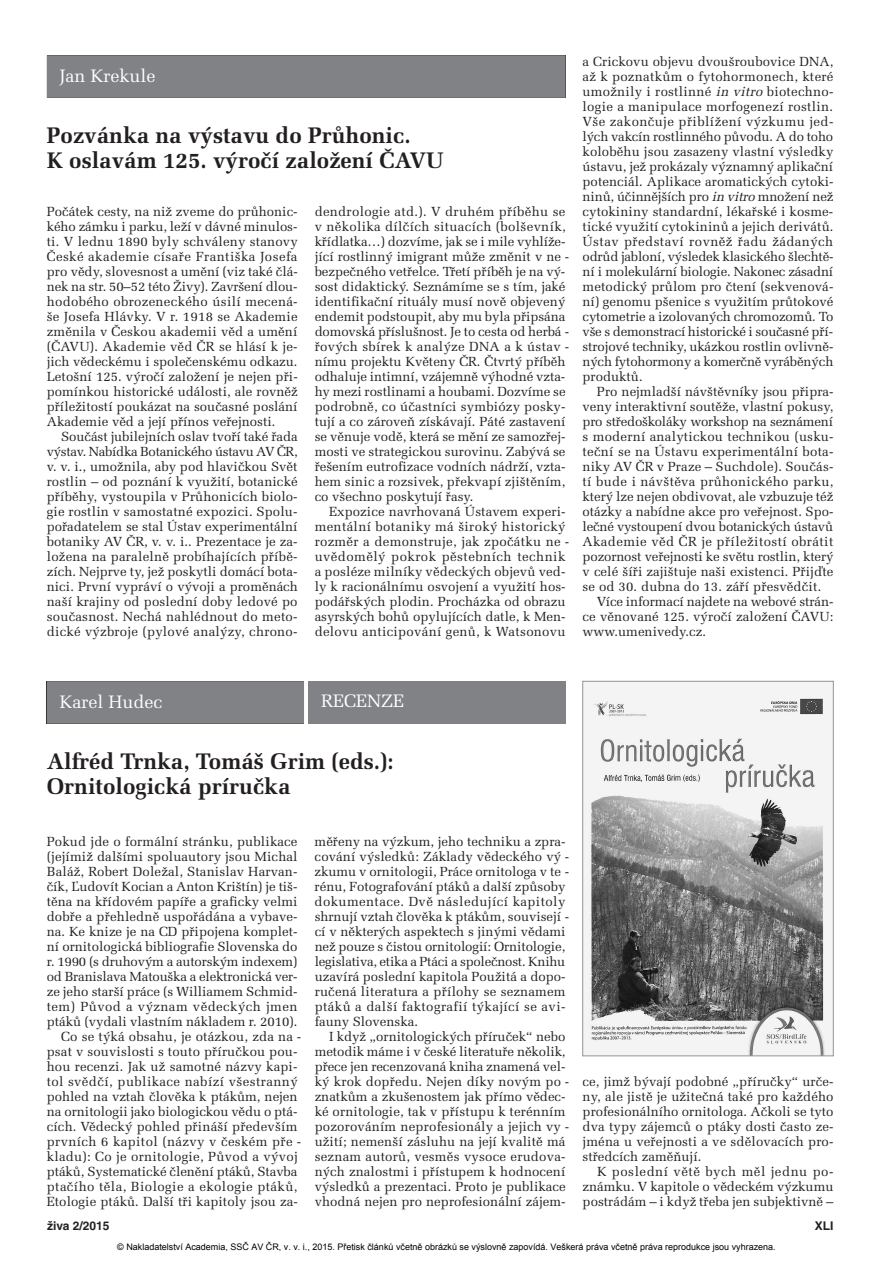
<style>
.page{position:relative;width:893px;height:1263px;background:#fff}
.page>*{position:absolute;margin:0;border:0;box-sizing:border-box;transform-origin:0 0}
.t1{font:700 22.5px/25.5px "Melior CE";color:#231f20}
.t2{font:18px "Melior CE";color:#fff}
.t3{font:13.2px/15px "Melior CE";color:#231f20;text-align:justify}
.t4{font:13.2px "Melior CE";letter-spacing:.02em;color:#231f20}
.t5{font:13.2px "Melior CE";letter-spacing:.03em;color:#231f20}
.t6{font:13.2px "Melior CE";letter-spacing:.025em;color:#231f20}
.t7{font:700 12px "Helvetica CE";color:#231f20}
.t8{font:9px "Arial";color:#000}
.s1{font-style:italic}
</style>
<div class="page">
<div style="left:47px;top:55px;width:519px;height:43px;background:#808285"></div>
<div style="left:47px;top:681px;width:257px;height:43px;background:#808285"></div>
<div style="left:308px;top:681px;width:258px;height:43px;background:#808285"></div>
<img style="left:585px;top:683px;width:246px;height:371px">
<div style="left:583px;top:681px;width:250px;height:375px;border:1px solid #939598"></div>
<h2 class="t2" style="left:60px;top:70px;width:97px">Jan Krekule</h2>
<h1 class="t1" style="left:47px;top:125px;width:398px">Pozvánka na výstavu do Průhonic.<br>K oslavám 125. výročí založení ČAVU</h1>
<p class="t3" style="left:47px;top:206px;width:253px">Počátek cesty, na niž zveme do průhonic&shy;kého zámku i parku, leží v dávné minulos - ti. V lednu 1890 byly schváleny stanovy České akademie císaře Františka Josefa pro vědy, slovesnost a umění (viz také člá&shy;nek na str. 50–52 této Živy). Završení dlou&shy;hodobého obrozeneckého úsilí mecená&shy;še Josefa Hlávky. V r. 1918 se Akademie změnila v Českou akademii věd a umění (ČAVU). Akademie věd ČR se hlásí k je - jich vědeckému i společenskému odkazu.<br>Letošní 125. výročí založení je nejen při&shy;pomínkou historické události, ale rovněž příležitostí poukázat na současné poslání Akademie věd a její přínos veřejnosti.</p>
<p class="t3" style="left:47px;top:431px;width:253px;text-indent:14px">Součást jubilejních oslav tvoří také řada výstav. Nabídka Botanického ústavu AV ČR, v. v. i., umožnila, aby pod hlavičkou Svět rostlin – od poznání k využití, botanické příběhy, vystoupila v Průhonicích biolo&shy;gie rostlin v samostatné expozici. Spolu&shy;pořadatelem se stal Ústav experimentální botaniky AV ČR, v. v. i.. Prezentace je za - ložena na paralelně probíhajících příbě&shy;zích. Nejprve ty, jež poskytli domácí bota&shy;nici. První vypráví o vývoji a proměnách naší krajiny od poslední doby ledové po současnost. Nechá nahlédnout do meto&shy;dické výzbroje (pylové analýzy, chrono -</p>
<p class="t3" style="left:315px;top:205px;width:256px;text-align:left">dendrologie atd.). V druhém příběhu se v několika dílčích situacích (bolševník, křídlatka…) dozvíme, jak se i mile vyhlíže - jící rostlinný imigrant může změnit v ne - bezpečného vetřelce. Třetí příběh je na vý - sost didaktický. Seznámíme se s tím, jaké identifikační rituály musí nově objevený endemit podstoupit, aby mu byla připsána domovská příslušnost. Je to cesta od herbá - řových sbírek k analýze DNA a k ústav - nímu projektu Květeny ČR. Čtvrtý příběh odhaluje intimní, vzájemně výhodné vzta&shy;hy mezi rostlinami a houbami. Dozvíme se podrobně, co účastníci symbiózy posky&shy;tují a co zároveň získávají. Páté zastavení se věnuje vodě, která se mění ze samozřej - mosti ve strategickou surovinu. Zabývá se řešením eutrofizace vodních nádrží, vzta&shy;hem sinic a rozsivek, překvapí zjištěním, co všechno poskytují řasy.</p>
<p class="t3" style="left:315px;top:505px;width:256px;text-align:left;text-indent:14px">Expozice navrhovaná Ústavem experi&shy;mentální botaniky má široký historický rozměr a demonstruje, jak zpočátku ne - uvědomělý pokrok pěstebních technik a posléze milníky vědeckých objevů ved&shy;ly k racionálnímu osvojení a využití hos&shy;podářských plodin. Procházka od obrazu asyrských bohů opylujících datle, k Men&shy;delovu anticipování genů, k Watsonovu</p>
<p class="t3" style="left:583px;top:55px;width:252px">a Crickovu objevu dvoušroubovice DNA, až k poznatkům o fytohormonech, které umožnily i rostlinné <span class="s1">in vitro</span> biotechno - logie a manipulace morfogenezí rostlin.<br>Vše zakončuje přiblížení výzkumu jed&shy;lých vakcín rostlinného původu. A do toho koloběhu jsou zasazeny vlastní výsledky ústavu, jež prokázaly významný aplikační potenciál. Aplikace aromatických cytoki&shy;ninů, účinnějších pro <span class="s1">in vitro</span>množení než cytokininy standardní, lékařské i kosme&shy;tické využití cytokininů a jejich derivátů.<br>Ústav představí rovněž řadu žádaných odrůd jabloní, výsledek klasického šlechtě - ní i molekulární biologie. Nakonec zásadní metodický průlom pro čtení (sekvenová&shy;ní) genomu pšenice s využitím průtokové cytometrie a izolovaných chromozomů. To vše s demonstrací historické i současné pří&shy;strojové techniky, ukázkou rostlin ovlivně - ných fytohormony a komerčně vyráběných produktů.</p>
<p class="t3" style="left:597px;top:386px;width:238px">Pro nejmladší návštěvníky jsou připra-</p>
<p class="t3" style="left:583px;top:401px;width:252px">veny interaktivní soutěže, vlastní pokusy,</p>
<p class="t3" style="left:583px;top:416px;width:252px">pro středoškoláky workshop na seznámení</p>
<p class="t3" style="left:583px;top:431px;width:252px">s moderní analytickou technikou (usku-</p>
<p class="t4" style="left:583px;top:447px;width:252px">teční se na Ústavu experimentální bota-</p>
<p class="t3" style="left:583px;top:461px;width:252px">niky AV ČR v Praze – Suchdole). Součás-</p>
<p class="t6" style="left:583px;top:477px;width:252px">tí bude i návštěva průhonického parku,</p>
<p class="t3" style="left:583px;top:491px;width:252px">který lze nejen obdivovat, ale vzbuzuje též</p>
<p class="t3" style="left:583px;top:506px;width:252px">otázky a nabídne akce pro veřejnost. Spo-</p>
<p class="t3" style="left:583px;top:521px;width:252px">lečné vystoupení dvou botanických ústavů</p>
<p class="t5" style="left:583px;top:537px;width:252px">Akademie věd ČR je příležitostí obrátit</p>
<p class="t3" style="left:583px;top:551px;width:252px">pozornost veřejnosti ke světu rostlin, který</p>
<p class="t3" style="left:583px;top:565px;width:252px">v celé šíři zajištuje naši existenci. Přijďte</p>
<p class="t3" style="left:583px;top:580px;width:240px">se od 30. dubna do 13. září přesvědčit.</p>
<p class="t3" style="left:597px;top:595px;width:238px">Více informací najdete na webové strán-</p>
<p class="t3" style="left:583px;top:610px;width:252px">ce věnované 125. výročí založení ČAVU:</p>
<p class="t3" style="left:583px;top:625px;width:125px">www.umenivedy.cz.</p>
<h2 class="t2" style="left:60px;top:696px;width:104px">Karel Hudec</h2>
<h2 class="t2" style="left:321px;top:694px;width:85px">RECENZE</h2>
<h1 class="t1" style="left:47px;top:751px;width:349px">Alfréd Trnka, Tomáš Grim (eds.):<br>Ornitologická príručka</h1>
<p class="t3" style="left:47px;top:836px;width:256px;text-align:right">Pokud jde o formální stránku, publikace (jejímiž dalšími spoluautory jsou Michal Baláž, Robert Doležal, Stanislav Harvan&shy;čík, Ľudovít Kocian a Anton Krištín) je tiš&shy;těna na křídovém papíře a graficky velmi dobře a přehledně uspořádána a vybave&shy;na. Ke knize je na CD připojena komplet&shy;ní ornitologická bibliografie Slovenska do r. 1990 (s druhovým a autorským indexem) od Branislava Matouška a elektronická ver&shy;ze jeho starší práce (s Williamem Schmid&shy;tem) Původ a význam vědeckých jmen ptáků (vydali vlastním nákladem r. 2010).<br>Co se týká obsahu, je otázkou, zda na - psat v souvislosti s touto příručkou pou&shy;hou recenzi. Jak už samotné názvy kapi&shy;tol svědčí, publikace nabízí všestranný pohled na vztah člověka k ptákům, nejen na ornitologii jako biologickou vědu o ptá&shy;cích. Vědecký pohled přináší především prvních 6 kapitol (názvy v českém pře - kladu): Co je ornitologie, Původ a vývoj ptáků, Systematické členění ptáků, Stavba ptačího těla, Biologie a ekologie ptáků, Etologie ptáků. Další tři kapitoly jsou za -</p>
<p class="t3" style="left:315px;top:836px;width:256px;text-align:left">měřeny na výzkum, jeho techniku a zpra&shy;cování výsledků: Základy vědeckého vý - zkumu v ornitologii, Práce ornitologa v te - rénu, Fotografování ptáků a další způsoby dokumentace. Dvě následující kapitoly shrnují vztah člověka k ptákům, souvisejí - cí v některých aspektech s jinými vědami než pouze s čistou ornitologií: Ornitologie, legislativa, etika a Ptáci a společnost. Knihu uzavírá poslední kapitola Použitá a dopo&shy;ručená literatura a přílohy se seznamem ptáků a další faktografií týkající se avi - fauny Slovenska.</p>
<p class="t3" style="left:315px;top:1030px;width:256px;text-align:left;text-indent:14px">I když „ornitologických příruček“ nebo metodik máme i v české literatuře několik, přece jen recenzovaná kniha znamená vel&shy;ký krok dopředu. Nejen díky novým po - znatkům a zkušenostem jak přímo vědec&shy;ké ornitologie, tak v přístupu k terénním pozorováním neprofesionály a jejich vy - užití; nemenší zásluhu na její kvalitě má seznam autorů, vesměs vysoce erudova&shy;ných znalostmi i přístupem k hodnocení výsledků a prezentaci. Proto je publikace vhodná nejen pro neprofesionální zájem-</p>
<p class="t3" style="left:583px;top:1075px;width:252px">ce, jimž bývají podobné „příručky“ urče&shy;ny, ale jistě je užitečná také pro každého profesionálního ornitologa. Ačkoli se tyto dva typy zájemců o ptáky dosti často ze - jména u veřejnosti a ve sdělovacích pro&shy;středcích zaměňují.</p>
<p class="t3" style="left:583px;top:1165px;width:252px;text-indent:14px">K poslední větě bych měl jednu po - známku. V kapitole o vědeckém výzkumu postrádám – i když třeba jen subjektivně –</p>
<p class="t7" style="left:47px;top:1221px;width:64px">živa 2/2015</p>
<p class="t7" style="left:815px;top:1221px;width:20px">XLI</p>
<p class="t8" style="left:117px;top:1241px;width:660px">© Nakladatelství Academia, SSČ AV ČR, v. v. i., 2015. Přetisk článků včetně obrázků se výslovně zapovídá. Veškerá práva včetně práva reprodukce jsou vyhrazena.</p>
</div>
